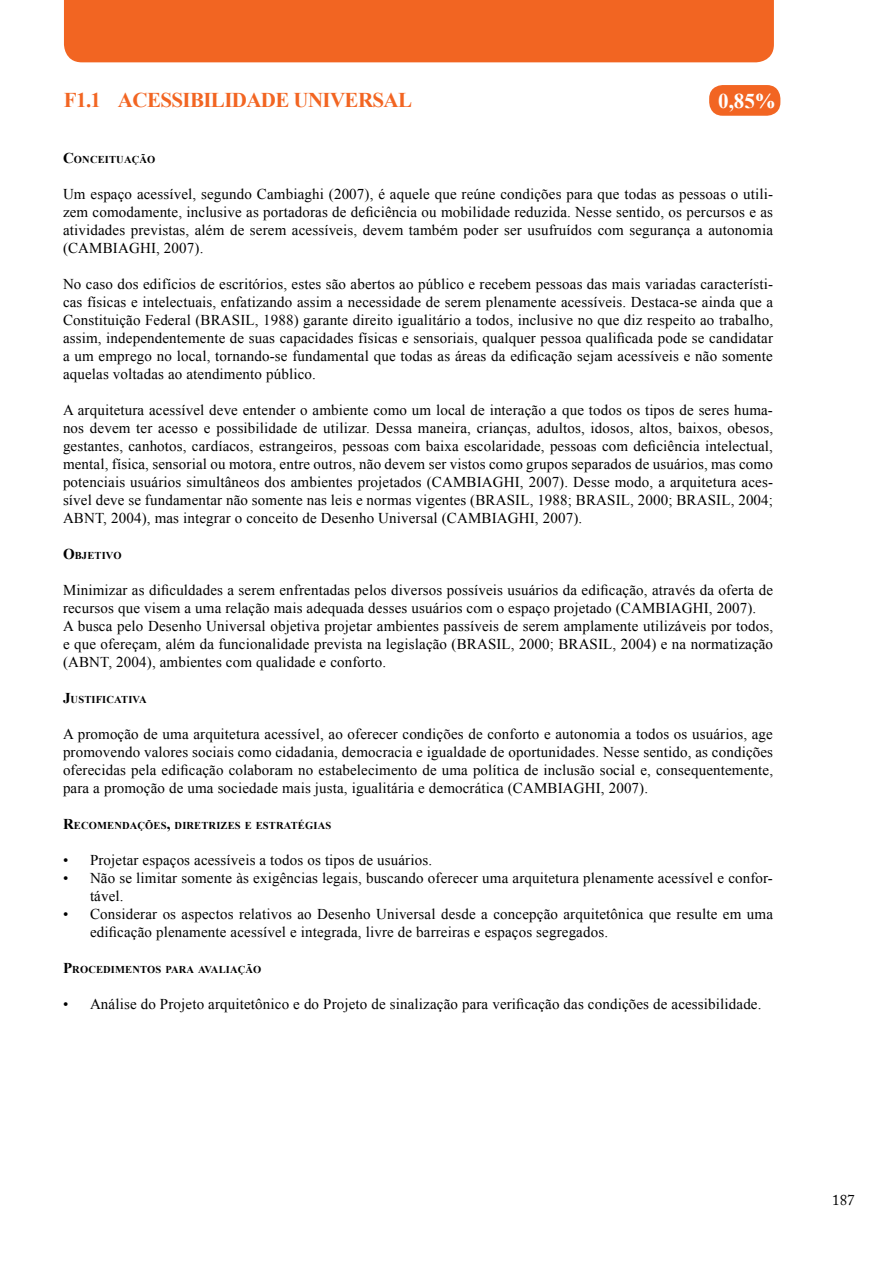
<style>
.page{position:relative;width:893px;height:1263px;background:#fff}
.page>*{position:absolute;margin:0;border:0;box-sizing:border-box;transform-origin:0 0}
.t1{font:700 21px "Times New Roman";letter-spacing:-.03em;color:#f26522}
.t2{font:700 21px "Times New Roman";color:#fff}
.t3{font:15px/18px "Times New Roman";letter-spacing:.01em;color:#000;text-align:justify}
.t4{font:15px "Adobe Caslon Pro";color:#000}
.t5{font:700 10.5px "Times New Roman";letter-spacing:.015em;color:#000}
.s1{font-size:15px}
</style>
<div class="page">
<div style="left:709px;top:85px;width:71px;height:31px;background:#f26522;border-radius:13px"></div>
<div style="left:64px;top:0;width:710px;height:62px;background:#f26522"></div>
<h1 class="t1" style="left:64px;top:86px;width:52px">F1.1 ACESS</h1>
<h1 class="t1" style="left:183px;top:86px;width:65px">IBILIDADE</h1>
<h1 class="t1" style="left:293px;top:86px;width:52px">UNIVERSAL</h1>
<h1 class="t2" style="left:718px;top:86px;width:59px">0,85%</h1>
<p class="t5" style="left:63px;top:152px;width:94px"><span class="s1">C</span>ONCEITUAÇÃO</p>
<p class="t3" style="left:63px;top:184px;width:712px">Um espaço acessível, segundo Cambiaghi (2007), é aquele que reúne condições para que todas as pessoas o utili&shy;zem comodamente, inclusive as portadoras de deficiência ou mobilidade reduzida. Nesse sentido, os percursos e as atividades previstas, além de serem acessíveis, devem também poder ser usufruídos com segurança a autonomia (CAMBIAGHI, 2007).</p>
<p class="t3" style="left:63px;top:274px;width:712px">No caso dos edifícios de escritórios, estes são abertos ao público e recebem pessoas das mais variadas característi&shy;cas físicas e intelectuais, enfatizando assim a necessidade de serem plenamente acessíveis. Destaca-se ainda que a Constituição Federal (BRASIL, 1988) garante direito igualitário a todos, inclusive no que diz respeito ao trabalho, assim, independentemente de suas capacidades físicas e sensoriais, qualquer pessoa qualificada pode se candidatar a um emprego no local, tornando-se fundamental que todas as áreas da edificação sejam acessíveis e não somente aquelas voltadas ao atendimento público.</p>
<p class="t3" style="left:63px;top:400px;width:712px">A arquitetura acessível deve entender o ambiente como um local de interação a que todos os tipos de seres huma&shy;nos devem ter acesso e possibilidade de utilizar. Dessa maneira, crianças, adultos, idosos, altos, baixos, obesos, gestantes, canhotos, cardíacos, estrangeiros, pessoas com baixa escolaridade, pessoas com deficiência intelectual, mental, física, sensorial ou motora, entre outros, não devem ser vistos como grupos separados de usuários, mas como potenciais usuários simultâneos dos ambientes projetados (CAMBIAGHI, 2007). Desse modo, a arquitetura aces&shy;sível deve se fundamentar não somente nas leis e normas vigentes (BRASIL, 1988; BRASIL, 2000; BRASIL, 2004; ABNT, 2004), mas integrar o conceito de Desenho Universal (CAMBIAGHI, 2007).</p>
<p class="t5" style="left:63px;top:548px;width:60px"><span class="s1">O</span>BJETIVO</p>
<p class="t3" style="left:63px;top:580px;width:712px;text-align:left">Minimizar as dificuldades a serem enfrentadas pelos diversos possíveis usuários da edificação, através da oferta de recursos que visem a uma relação mais adequada desses usuários com o espaço projetado (CAMBIAGHI, 2007).<br>A busca pelo Desenho Universal objetiva projetar ambientes passíveis de serem amplamente utilizáveis por todos, e que ofereçam, além da funcionalidade prevista na legislação (BRASIL, 2000; BRASIL, 2004) e na normatização (ABNT, 2004), ambientes com qualidade e conforto.</p>
<p class="t5" style="left:63px;top:692px;width:85px"><span class="s1">J</span>USTIFICATIVA</p>
<p class="t3" style="left:63px;top:724px;width:712px">A promoção de uma arquitetura acessível, ao oferecer condições de conforto e autonomia a todos os usuários, age promovendo valores sociais como cidadania, democracia e igualdade de oportunidades. Nesse sentido, as condições oferecidas pela edificação colaboram no estabelecimento de uma política de inclusão social e, consequentemente, para a promoção de uma sociedade mais justa, igualitária e democrática (CAMBIAGHI, 2007).</p>
<p class="t5" style="left:63px;top:818px;width:270px"><span class="s1">R</span>ECOMENDAÇÕES<span class="s1">,</span> DIRETRIZES E ESTRATÉGIAS</p>
<p class="t3" style="left:63px;top:850px;width:371px">• Projetar espaços acessíveis a todos os tipos de usuários.</p>
<p class="t3" style="left:90px;top:868px;width:684px;text-indent:-27px">• Não se limitar somente às exigências legais, buscando oferecer uma arquitetura plenamente acessível e confor&shy;tável.</p>
<p class="t3" style="left:90px;top:904px;width:684px;text-indent:-27px">• Considerar os aspectos relativos ao Desenho Universal desde a concepção arquitetônica que resulte em uma edificação plenamente acessível e integrada, livre de barreiras e espaços segregados.</p>
<p class="t5" style="left:63px;top:962px;width:200px"><span class="s1">P</span>ROCEDIMENTOS PARA AVALIAÇÃO</p>
<p class="t3" style="left:63px;top:994px;width:700px">• Análise do Projeto arquitetônico e do Projeto de sinalização para verificação das condições de acessibilidade.</p>
<p class="t4" style="left:832px;top:1191px;width:24px">187</p>
</div>
